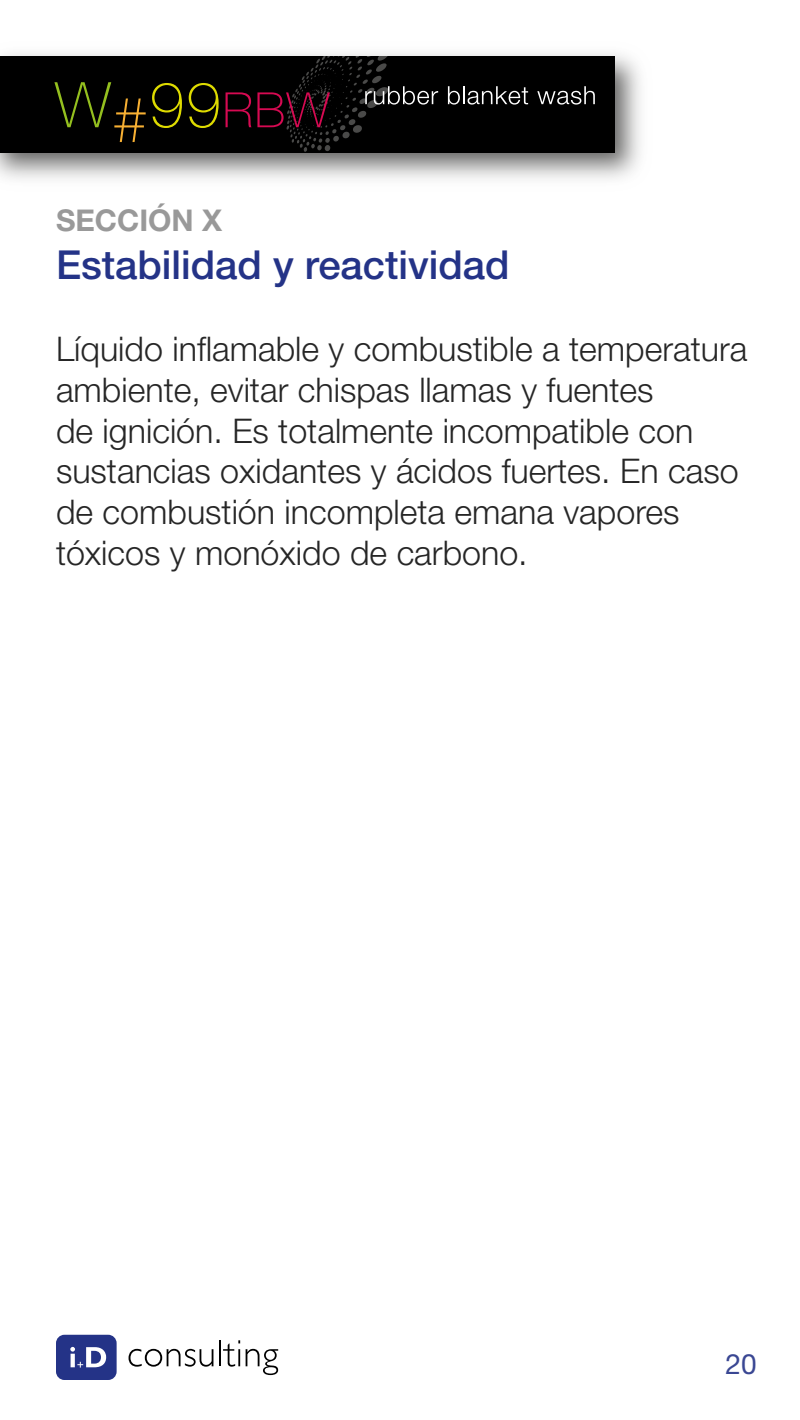
<style>
.page{position:relative;width:800px;height:1420px;background:#fff}
.page>*{position:absolute;margin:0;border:0;box-sizing:border-box;transform-origin:0 0}
.t1{font:500 40px "Helvetica Neue LT Std";color:#243387}
.t2{font:300 34px/40.8px "Helvetica Neue LT Std";color:#262626}
.t3{font:700 30px "Helvetica Neue LT Std";color:#999}
.t4{font:28px "Helvetica Neue LT Std";color:#3a4793}
</style>
<div class="page">
<svg style="left:129px;top:1349px;width:84px;height:18px"></svg>
<hr style="left:219px;top:1340px;width:2px;height:26px;background:#000">
<svg style="left:223px;top:1340px;width:17px;height:27px"></svg>
<svg style="left:246px;top:1349px;width:32px;height:26px"></svg>
<svg style="left:56px;top:1335px;width:61px;height:45px"></svg>
<img style="left:0;top:53px;width:641px;height:126px">
<div style="left:0;top:57px;width:615px;height:96px;background:#000"></div>
<svg style="left:448px;top:86px;width:80px;height:19px"></svg>
<svg style="left:537px;top:86px;width:58px;height:19px"></svg>
<svg style="left:54px;top:82px;width:92px;height:60px"></svg>
<svg style="left:152px;top:83px;width:30px;height:45px"></svg>
<svg style="left:189px;top:83px;width:30px;height:45px"></svg>
<svg style="left:226px;top:57px;width:212px;height:95px"></svg>
<p class="t3" style="left:56px;top:202px;width:168px">SECCIÓN X</p>
<p class="t1" style="left:56px;top:241px;width:455px">Estabilidad y reactividad</p>
<p class="t2" style="left:56px;top:328px;width:693px">Líquido inflamable y combustible a temperatura ambiente, evitar chispas llamas y fuentes<br>de ignición. Es totalmente incompatible con sustancias oxidantes y ácidos fuertes. En caso de combustión incompleta emana vapores tóxicos y monóxido de carbono.</p>
<p class="t4" style="left:725px;top:1347px;width:33px">20</p>
</div>
